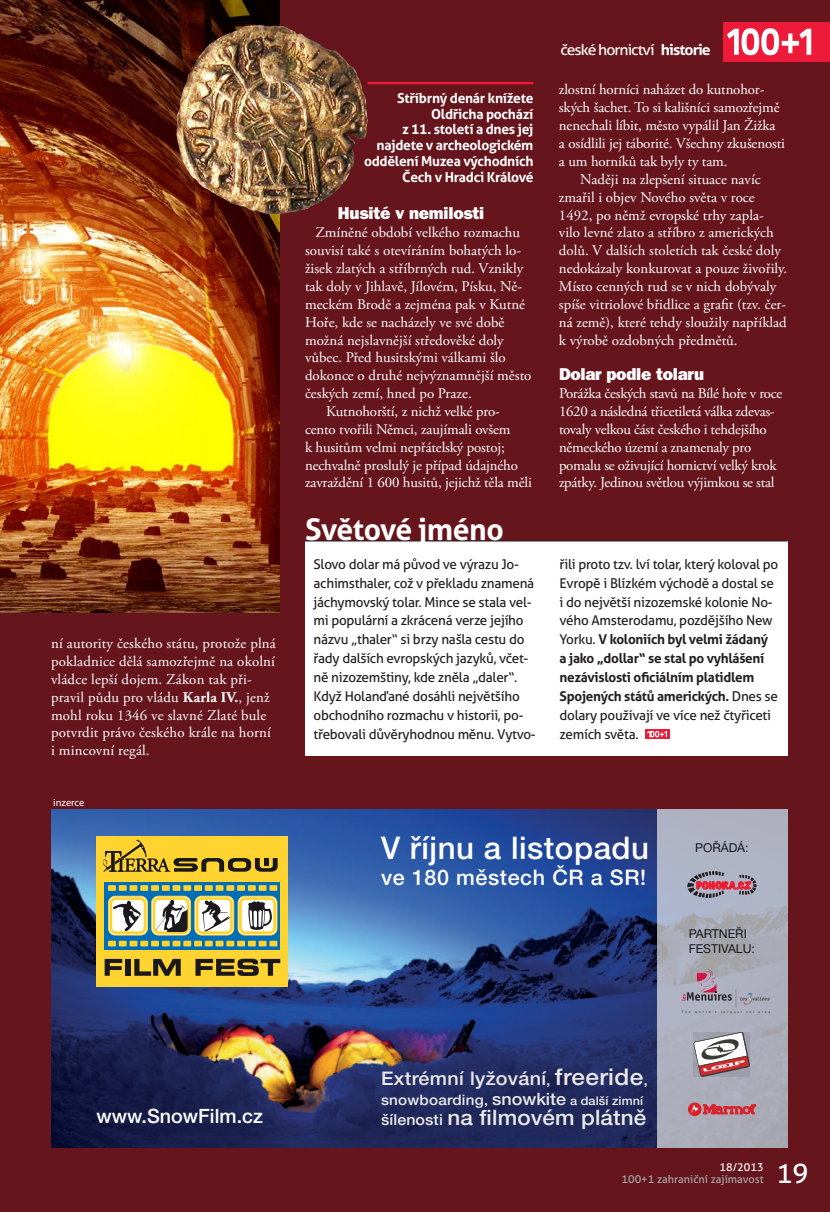
<style>
.page{position:relative;width:830px;height:1212px;background:#fff}
.page>*{position:absolute;margin:0;border:0;box-sizing:border-box;transform-origin:0 0}
.t1{font:500 31.2px "Helvetica Neue CE";letter-spacing:.015em;color:#fff}
.t2{font:700 30px "Aller";letter-spacing:-.015em;color:#fff}
.t3{font:27px "Aller";color:#fff}
.t4{font:500 21.45px "Helvetica Neue CE";letter-spacing:.03em;color:#fff}
.t5{font:500 21.3px "Helvetica Neue CE";letter-spacing:.005em;color:#ebeae8;scale:1.05 1}
.t6{font:500 19.8px "Helvetica Neue CE";color:#fff}
.t7{font:500 18.75px "Helvetica Neue CE";letter-spacing:.015em;color:#ebeae8;scale:1.05 1}
.t8{font:17.25px "ITC Franklin Gothic Std Hvy";letter-spacing:-.015em;color:#fff}
.t9{font:15px "Aller";letter-spacing:-.06em;color:#fff;scale:1.05 1}
.t10{font:14.85px/17.9px "Adobe Garamond Pro";color:#fff}
.t11{font:14.85px/17.9px "Adobe Garamond Pro";letter-spacing:-.02em;color:#fff}
.t12{font:500 14.4px "Helvetica Neue CE";letter-spacing:.015em;color:#ebeae8;scale:1.05 1}
.t13{font:700 13.8px/15.8px "Aller";letter-spacing:-.02em;color:#fff;text-align:right}
.t14{font:13.5px/18.9px "Aller";letter-spacing:-.02em;color:#231f20}
.t15{font:12.3px/14.7px "Helvetica Neue CE";color:#1a181d}
.t16{font:10.95px "Aller";color:#a7a9ac}
.t17{font:10.95px "Aller";color:#fff}
.t18{font:10.5px "Myriad Pro";letter-spacing:-.005em;color:#fff}
.s1{font-weight:700}
.s2{font-size:13.5px}
.s3{font-size:23.1px}
.s4{font-size:17.1px}
.s5{font-size:12px}
.s6{font-size:15.15px}
</style>
<div class="page">
<div style="left:0;top:0;width:829px;height:1212px;background:#66151d"></div>
<img style="left:0;top:0;width:279px;height:612px">
<img style="left:176px;top:25px;width:191px;height:189px">
<div style="left:305px;top:541px;width:482px;height:214px;background:#fff"></div>
<svg style="left:645px;top:729px;width:24px;height:10px"></svg>
<svg style="left:646px;top:731px;width:20px;height:6px"></svg>
<hr style="left:305px;top:541px;width:482px;height:1px;background:#231f20">
<hr style="left:367px;top:82px;width:166px;height:2px;background:#ed1a3a">
<div style="left:723px;top:22px;width:106px;height:40px;background:#ed1a3a"></div>
<svg style="left:727px;top:28px;width:83px;height:27px"></svg>
<img style="left:51px;top:809px;width:606px;height:338px">
<div style="left:96px;top:835px;width:192px;height:151px;background:#ffd430"></div>
<svg style="left:105px;top:882px;width:175px;height:67px"></svg>
<svg style="left:108px;top:885px;width:169px;height:61px"></svg>
<svg style="left:105px;top:959px;width:17px;height:17px"></svg>
<div style="left:125px;top:959px;width:6px;height:17px;background:#1a181d"></div>
<svg style="left:134px;top:959px;width:47px;height:17px"></svg>
<svg style="left:195px;top:959px;width:85px;height:17px"></svg>
<svg style="left:103px;top:839px;width:174px;height:33px"></svg>
<svg style="left:657px;top:809px;width:129px;height:338px;background:#abaebc"></svg>
<svg style="left:687px;top:871px;width:69px;height:27px;background:#a37d8e"></svg>
<svg style="left:693px;top:1076px;width:56px;height:1px"></svg>
<svg style="left:693px;top:1032px;width:56px;height:44px;background:#b79fa2"></svg>
<div style="left:688px;top:1103px;width:12px;height:12px;background:#db2028;border-radius:50%"></div>
<div style="left:687px;top:1102px;width:14px;height:14px;border:1px solid #db2028;border-radius:50%"></div>
<svg style="left:690px;top:1104px;width:65px;height:11px"></svg>
<svg style="left:681px;top:969px;width:89px;height:45px;background:#a6a1af"></svg>
<p class="t10" style="left:51px;top:635px;width:226px">ní autority českého státu, protože plná pokladnice dělá samozřejmě na okolní vládce lepší dojem. Zákon tak při&shy;pravil půdu pro vládu <span class="s1">Karla IV.</span>, jenž mohl roku 1346 ve slavné Zlaté bule potvrdit právo českého krále na horní i mincovní regál.</p>
<p class="t18" style="left:53px;top:796px;width:33px">inzerce</p>
<p class="t13" style="left:364px;top:90px;width:171px">Stříbrný denár knížete<br>Oldřicha pochází<br>z 11. století a dnes jej najdete v archeologickém oddělení Muzea východních<br>Čech v Hradci Králové</p>
<p class="t8" style="left:338px;top:203px;width:148px">Husité v nemilosti</p>
<p class="t10" style="left:315px;top:224px;width:206px">Zmíněné období velkého rozmachu</p>
<p class="t10" style="left:305px;top:242px;width:217px">souvisí také s otevíráním bohatých lo-</p>
<p class="t10" style="left:305px;top:260px;width:219px">žisek zlatých a stříbrných rud. Vznikly</p>
<p class="t10" style="left:305px;top:278px;width:218px">tak doly v Jihlavě, Jílovém, Písku, Ně-</p>
<p class="t10" style="left:305px;top:296px;width:221px">meckém Brodě a zejména pak v Kutné</p>
<p class="t10" style="left:305px;top:313px;width:201px">Hoře, kde se nacházely ve své době</p>
<p class="t10" style="left:305px;top:331px;width:200px">možná nejslavnější středověké doly</p>
<p class="t10" style="left:305px;top:349px;width:202px">vůbec. Před husitskými válkami šlo</p>
<p class="t10" style="left:305px;top:367px;width:228px">dokonce o druhé nejvýznamnější město</p>
<p class="t10" style="left:305px;top:385px;width:168px">českých zemí, hned po Praze.</p>
<p class="t10" style="left:326px;top:403px;width:175px">Kutnohorští, z nichž velké pro-</p>
<p class="t10" style="left:305px;top:421px;width:207px">cento tvořili Němci, zaujímali ovšem</p>
<p class="t10" style="left:305px;top:439px;width:201px">k husitům velmi nepřátelský postoj;</p>
<p class="t10" style="left:305px;top:456px;width:214px">nechvalně proslulý je případ údajného</p>
<p class="t10" style="left:305px;top:474px;width:228px">zavraždění 1 600 husitů, jejichž těla měli</p>
<h2 class="t2" style="left:305px;top:511px;width:200px">Světové jméno</h2>
<p class="t9" style="left:560px;top:40px;width:145px">české hornictví <span class="s1">historie</span></p>
<p class="t10" style="left:558px;top:81px;width:207px">zlostní horníci naházet do kutnohor-</p>
<p class="t10" style="left:558px;top:99px;width:222px">ských šachet. To si kališníci samozřejmě</p>
<p class="t10" style="left:558px;top:117px;width:218px">nenechali líbit, město vypálil Jan Žižka</p>
<p class="t10" style="left:558px;top:135px;width:227px">a osídlili jej táborité. Všechny zkušenosti</p>
<p class="t10" style="left:558px;top:153px;width:170px">a um horníků tak byly ty tam.</p>
<p class="t10" style="left:580px;top:171px;width:182px">Naději na zlepšení situace navíc</p>
<p class="t10" style="left:558px;top:189px;width:197px">zmařil i objev Nového světa v roce</p>
<p class="t10" style="left:558px;top:206px;width:206px">1492, po němž evropské trhy zapla-</p>
<p class="t10" style="left:558px;top:224px;width:216px">vilo levné zlato a stříbro z amerických</p>
<p class="t10" style="left:558px;top:242px;width:223px">dolů. V dalších stoletích tak české doly</p>
<p class="t10" style="left:558px;top:260px;width:229px">nedokázaly konkurovat a pouze živořily.</p>
<p class="t10" style="left:558px;top:278px;width:218px">Místo cenných rud se v nich dobývaly</p>
<p class="t10" style="left:558px;top:296px;width:229px">spíše vitriolové břidlice a grafit (tzv. čer-</p>
<p class="t10" style="left:558px;top:314px;width:229px">ná země), které tehdy sloužily například</p>
<p class="t10" style="left:558px;top:331px;width:180px">k výrobě ozdobných předmětů.</p>
<p class="t8" style="left:558px;top:363px;width:147px">Dolar podle tolaru</p>
<p class="t11" style="left:558px;top:385px;width:225px">Porážka českých stavů na Bílé hoře v roce 1620 a následná třicetiletá válka zdevas&shy;tovaly velkou část českého i tehdejšího německého území a znamenaly pro pomalu se oživující hornictví velký krok zpátky. Jedinou světlou výjimkou se stal</p>
<p class="t14" style="left:313px;top:554px;width:224px">Slovo dolar má původ ve výrazu Jo&shy;achimsthaler, což v překladu znamená jáchymovský tolar. Mince se stala vel&shy;mi populární a zkrácená verze jejího názvu „thaler“ si brzy našla cestu do řady dalších evropských jazyků, včet&shy;ně nizozemštiny, kde zněla „daler“.<br>Když Holanďané dosáhli největšího obchodního rozmachu v historii, po&shy;třebovali důvěryhodnou měnu. Vytvo-</p>
<p class="t14" style="left:559px;top:554px;width:220px">řili proto tzv. lví tolar, který koloval po Evropě i Blízkém východě a dostal se i do největší nizozemské kolonie No&shy;vého Amsterodamu, pozdějšího New Yorku. <span class="s1">V koloniích byl velmi žádaný a jako „dollar“ se stal po vyhlášení nezávislosti oficiálním platidlem Spojených států amerických.</span> Dnes se dolary používají ve více než čtyřiceti zemích světa.</p>
<h1 class="t1" style="left:381px;top:829px;width:269px">V říjnu a listopadu</h1>
<h3 class="t4" style="left:381px;top:864px;width:266px">ve 180 městech ČR a SR!</h3>
<p class="t15" style="left:695px;top:841px;width:55px">POŘÁDÁ:</p>
<p class="t15" style="left:688px;top:927px;width:68px">PARTNEŘI<br>FESTIVALU:</p>
<h3 class="t6" style="left:96px;top:1104px;width:168px">www.SnowFilm.cz</h3>
<p class="t7" style="left:381px;top:1067px;width:255px">Extrémní lyžování<span class="s2">,</span> <span class="s3">freeride</span><span class="s2">,</span></p>
<p class="t12" style="left:381px;top:1091px;width:251px">snowboarding<span class="s2">,</span> <span class="s4">snowkite</span> <span class="s5">a další zimní</span></p>
<h3 class="t5" style="left:381px;top:1104px;width:254px"><span class="s6">šílenosti</span> na filmovém plátně</h3>
<p class="t17" style="left:719px;top:1161px;width:45px">18/2013</p>
<p class="t16" style="left:621px;top:1173px;width:143px">100+1 zahraniční zajímavost</p>
<h3 class="t3" style="left:776px;top:1157px;width:34px">19</h3>
</div>
